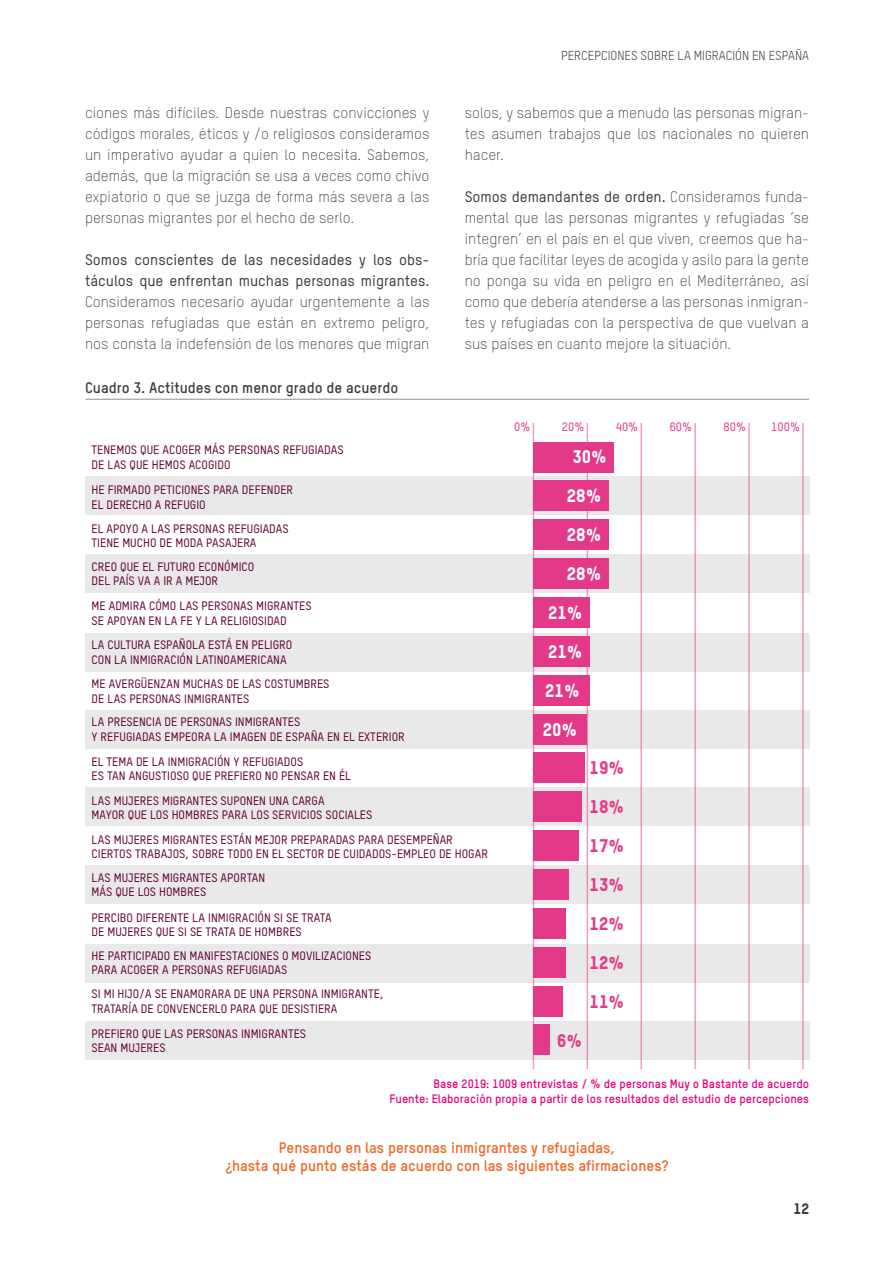
<style>
.page{position:relative;width:893px;height:1263px;background:#fff}
.page>*{position:absolute;margin:0;border:0;box-sizing:border-box;transform-origin:0 0}
.t1{font:18px "Oxfam TSTARPRO Headline";color:#fff}
.t2{font:18px/38.8px "Oxfam TSTARPRO Headline";color:#e43989;text-align:justify}
.t3{font:300 15px/21px "Oxfam TSTARPRO";color:#3c3c3b;text-align:justify}
.t4{font:700 15px/18px "Oxfam TSTARPRO";color:#f16422;text-align:center}
.t5{font:500 15px/21px "Oxfam TSTARPRO";color:#3c3c3b}
.t6{font:700 15px "Oxfam TSTARPRO";color:#3c3c3b}
.t7{font:15px "Oxfam TSTARPRO Headline";color:#3c3c3b}
.t8{font:12.75px "Oxfam TSTARPRO";color:#3c3c3b}
.t9{font:500 12px/14.4px "Oxfam TSTARPRO";color:#630235}
.t10{font:700 12px/15px "Oxfam TSTARPRO";color:#e6007d;text-align:right}
.t11{font:500 12px "Oxfam TSTARPRO";color:#e43989}
.s1{font-weight:500}
</style>
<div class="page">
<div style="left:85px;top:476px;width:724px;height:39px;background:#e9e9e9"></div>
<div style="left:85px;top:554px;width:724px;height:39px;background:#e9e9e9"></div>
<div style="left:85px;top:633px;width:724px;height:38px;background:#e9e9e9"></div>
<div style="left:85px;top:710px;width:724px;height:39px;background:#e9e9e9"></div>
<div style="left:85px;top:787px;width:724px;height:39px;background:#e9e9e9"></div>
<div style="left:85px;top:865px;width:724px;height:39px;background:#e9e9e9"></div>
<div style="left:85px;top:944px;width:724px;height:39px;background:#e9e9e9"></div>
<div style="left:85px;top:1021px;width:724px;height:39px;background:#e9e9e9"></div>
<hr style="left:533px;top:423px;width:1px;height:646px;background:#e43989">
<hr style="left:587px;top:423px;width:1px;height:646px;background:#e43989">
<hr style="left:640px;top:423px;width:2px;height:646px;background:#e43989">
<hr style="left:694px;top:423px;width:2px;height:646px;background:#e43989">
<hr style="left:748px;top:423px;width:2px;height:646px;background:#e43989">
<hr style="left:802px;top:423px;width:2px;height:646px;background:#e43989">
<div style="left:533px;top:442px;width:81px;height:30px;background:#e43989"></div>
<div style="left:533px;top:481px;width:76px;height:30px;background:#e43989"></div>
<div style="left:533px;top:520px;width:76px;height:30px;background:#e43989"></div>
<div style="left:533px;top:559px;width:76px;height:30px;background:#e43989"></div>
<div style="left:533px;top:597px;width:57px;height:30px;background:#e43989"></div>
<div style="left:533px;top:636px;width:57px;height:30px;background:#e43989"></div>
<div style="left:533px;top:908px;width:33px;height:30px;background:#e43989"></div>
<div style="left:533px;top:947px;width:33px;height:30px;background:#e43989"></div>
<div style="left:533px;top:986px;width:30px;height:30px;background:#e43989"></div>
<div style="left:533px;top:1025px;width:17px;height:30px;background:#e43989"></div>
<div style="left:533px;top:869px;width:35px;height:30px;background:#e43989"></div>
<div style="left:533px;top:831px;width:46px;height:30px;background:#e43989"></div>
<div style="left:533px;top:792px;width:49px;height:30px;background:#e43989"></div>
<div style="left:533px;top:753px;width:52px;height:30px;background:#e43989"></div>
<div style="left:533px;top:714px;width:54px;height:30px;background:#e43989"></div>
<div style="left:533px;top:675px;width:57px;height:30px;background:#e43989"></div>
<hr style="left:86px;top:399px;width:723px;height:1px;background:#9d9d9c">
<p class="t3" style="left:85px;top:102px;width:346px">ciones más difíciles. Desde nuestras convicciones y códigos morales, éticos y /o religiosos consideramos un imperativo ayudar a quien lo necesita. Sabemos, además, que la migración se usa a veces como chivo expiatorio o que se juzga de forma más severa a las personas migrantes por el hecho de serlo.</p>
<p class="t5" style="left:85px;top:249px;width:346px">Somos conscientes de las necesidades y los obs&shy;táculos que enfrentan muchas personas migrantes.</p>
<p class="t3" style="left:85px;top:291px;width:346px">Consideramos necesario ayudar urgentemente a las personas refugiadas que están en extremo peligro, nos consta la indefensión de los menores que migran</p>
<p class="t6" style="left:85px;top:379px;width:315px">Cuadro 3. Actitudes con menor grado de acuerdo</p>
<p class="t8" style="left:561px;top:48px;width:250px">PERCEPCIONES SOBRE LA MIGRACIÓN EN ESPAÑA</p>
<p class="t3" style="left:465px;top:102px;width:346px">solos, y sabemos que a menudo las personas migran&shy;tes asumen trabajos que los nacionales no quieren hacer.</p>
<p class="t3" style="left:465px;top:186px;width:346px"><span class="s1">Somos demandantes de orden.</span> Consideramos funda&shy;mental que las personas migrantes y refugiadas ‘se integren’ en el país en el que viven, creemos que ha&shy;bría que facilitar leyes de acogida y asilo para la gente no ponga su vida en peligro en el Mediterráneo, así como que debería atenderse a las personas inmigran&shy;tes y refugiadas con la perspectiva de que vuelvan a sus países en cuanto mejore la situación.</p>
<p class="t11" style="left:514px;top:420px;width:18px">0%</p>
<p class="t11" style="left:562px;top:420px;width:24px">20%</p>
<p class="t11" style="left:616px;top:420px;width:24px">40%</p>
<p class="t11" style="left:670px;top:420px;width:24px">60%</p>
<p class="t11" style="left:724px;top:420px;width:24px">80%</p>
<p class="t11" style="left:771px;top:420px;width:30px">100%</p>
<p class="t9" style="left:92px;top:442px;width:254px">TENEMOS QUE ACOGER MÁS PERSONAS REFUGIADAS<br>DE LAS QUE HEMOS ACOGIDO</p>
<p class="t9" style="left:92px;top:483px;width:203px">HE FIRMADO PETICIONES PARA DEFENDER<br>EL DERECHO A REFUGIO</p>
<p class="t9" style="left:92px;top:521px;width:199px">EL APOYO A LAS PERSONAS REFUGIADAS<br>TIENE MUCHO DE MODA PASAJERA</p>
<p class="t9" style="left:92px;top:559px;width:164px">CREO QUE EL FUTURO ECONÓMICO<br>DEL PAÍS VA A IR A MEJOR</p>
<p class="t9" style="left:92px;top:599px;width:222px">ME ADMIRA CÓMO LAS PERSONAS MIGRANTES<br>SE APOYAN EN LA FE Y LA RELIGIOSIDAD</p>
<p class="t9" style="left:92px;top:637px;width:202px">LA CULTURA ESPAÑOLA ESTÁ EN PELIGRO<br>CON LA INMIGRACIÓN LATINOAMERICANA</p>
<p class="t9" style="left:92px;top:676px;width:239px">ME AVERGÜENZAN MUCHAS DE LAS COSTUMBRES<br>DE LAS PERSONAS INMIGRANTES</p>
<p class="t9" style="left:92px;top:715px;width:315px">LA PRESENCIA DE PERSONAS INMIGRANTES<br>Y REFUGIADAS EMPEORA LA IMAGEN DE ESPAÑA EN EL EXTERIOR</p>
<p class="t9" style="left:92px;top:754px;width:261px">EL TEMA DE LA INMIGRACIÓN Y REFUGIADOS<br>ES TAN ANGUSTIOSO QUE PREFIERO NO PENSAR EN ÉL</p>
<p class="t9" style="left:92px;top:793px;width:282px">LAS MUJERES MIGRANTES SUPONEN UNA CARGA<br>MAYOR QUE LOS HOMBRES PARA LOS SERVICIOS SOCIALES</p>
<p class="t9" style="left:92px;top:832px;width:398px">LAS MUJERES MIGRANTES ESTÁN MEJOR PREPARADAS PARA DESEMPEÑAR<br>CIERTOS TRABAJOS, SOBRE TODO EN EL SECTOR DE CUIDADOS-EMPLEO DE HOGAR</p>
<p class="t9" style="left:92px;top:870px;width:175px">LAS MUJERES MIGRANTES APORTAN<br>MÁS QUE LOS HOMBRES</p>
<p class="t9" style="left:92px;top:910px;width:242px">PERCIBO DIFERENTE LA INMIGRACIÓN SI SE TRATA<br>DE MUJERES QUE SI SE TRATA DE HOMBRES</p>
<p class="t9" style="left:92px;top:948px;width:281px">HE PARTICIPADO EN MANIFESTACIONES O MOVILIZACIONES<br>PARA ACOGER A PERSONAS REFUGIADAS</p>
<p class="t9" style="left:92px;top:987px;width:294px">SI MI HIJO/A SE ENAMORARA DE UNA PERSONA INMIGRANTE,<br>TRATARÍA DE CONVENCERLO PARA QUE DESISTIERA</p>
<p class="t9" style="left:92px;top:1026px;width:216px">PREFIERO QUE LAS PERSONAS INMIGRANTES<br>SEAN MUJERES</p>
<h1 class="t1" style="left:572px;top:446px;width:36px">30%</h1>
<h1 class="t1" style="left:567px;top:485px;width:36px">28%</h1>
<h1 class="t1" style="left:567px;top:524px;width:36px">28%</h1>
<h1 class="t1" style="left:567px;top:562px;width:36px">28%</h1>
<h1 class="t1" style="left:548px;top:601px;width:36px">21%</h1>
<h1 class="t1" style="left:548px;top:640px;width:36px">21%</h1>
<h1 class="t1" style="left:545px;top:679px;width:36px">21%</h1>
<h1 class="t1" style="left:543px;top:718px;width:36px">20%</h1>
<h1 class="t2" style="left:557px;top:1020px;width:27px">6%</h1>
<h1 class="t2" style="left:589px;top:748px;width:36px">19% 18% 17% 13% 12% 12% 11%</h1>
<p class="t10" style="left:389px;top:1076px;width:421px">Base 2019: 1009 entrevistas / % de personas Muy o Bastante de acuerdo<br>Fuente: Elaboración propia a partir de los resultados del estudio de percepciones</p>
<p class="t4" style="left:226px;top:1138px;width:444px">Pensando en las personas inmigrantes y refugiadas,<br>¿hasta qué punto estás de acuerdo con las siguientes afirmaciones?</p>
<p class="t7" style="left:793px;top:1199px;width:17px">12</p>
</div>
